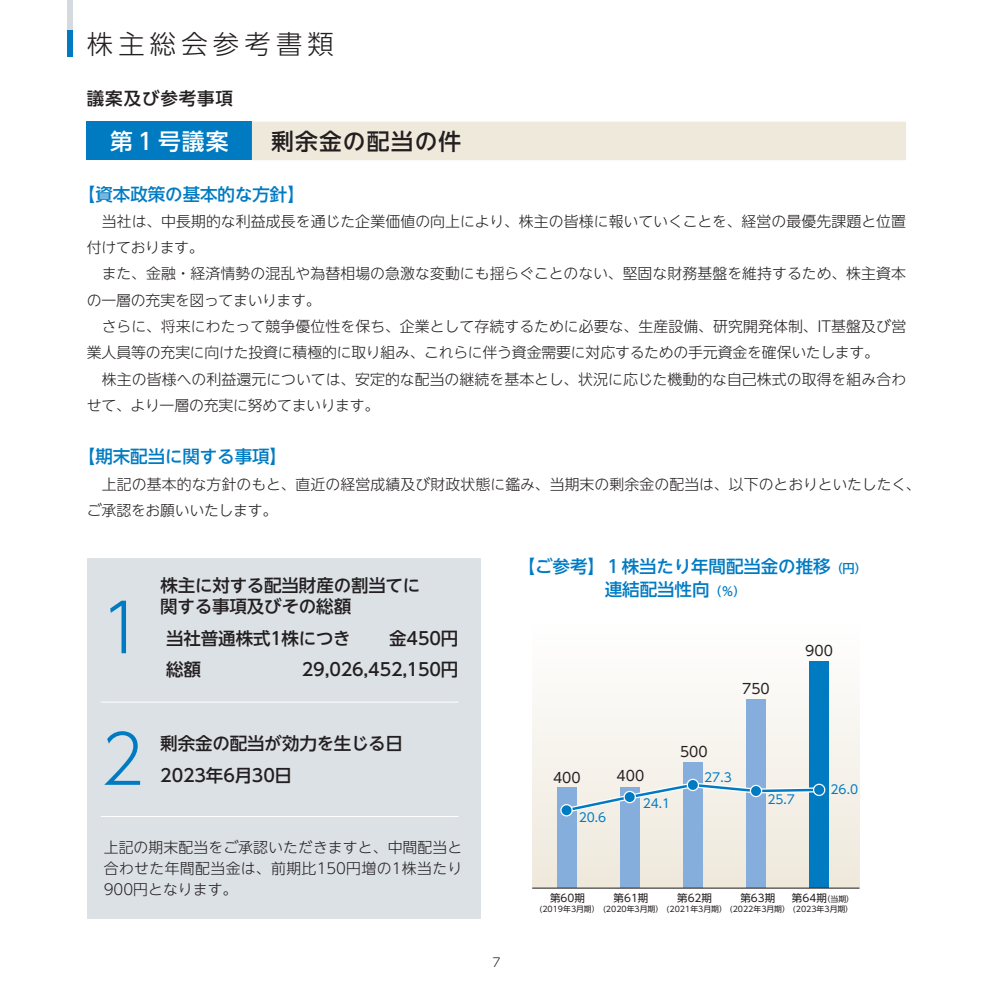
<style>
.page{position:relative;width:993px;height:993px;background:#fff}
.page>*{position:absolute;margin:0;border:0;box-sizing:border-box;transform-origin:0 0}
.t1{font:300 67.2px "UD Shin Go NT Pro";color:#007bc2}
.t2{font:300 26.25px "UD Shin Go NT Pro";letter-spacing:.2em;color:#231f20}
.t3{font:500 22.75px "UD Shin Go NT Pro";letter-spacing:.05em;color:#fff}
.t4{font:500 22.75px "UD Shin Go NT Pro";letter-spacing:.05em;color:#231f20}
.t5{font:500 17.5px/21px "UD Shin Go NT Pro";letter-spacing:-.01em;color:#231f20}
.t6{font:500 17.5px/22.8px "UD Shin Go NT Pro";letter-spacing:-.005em;color:#007bc2}
.t7{font:500 17.5px "UD Shin Go NT Pro";letter-spacing:.05em;color:#231f20}
.t8{font:300 14.88px/26.2px "UD Shin Go NT Pro";color:#231f20}
.t9{font:14px "UD Shin Go NT Pro";color:#231f20}
.t10{font:12.25px "UD Shin Go NT Pro";color:#007bc2}
.t11{font:300 12.25px "UD Shin Go NT Pro";color:#231f20}
.t12{font:10.5px "UD Shin Go NT Pro";color:#231f20}
.t13{font:7.88px "UD Shin Go NT Pro";color:#231f20}
.s1{font-size:12.25px}
.s2{font-size:7.88px}
</style>
<div class="page">
<div style="left:532px;top:623px;width:327px;height:264px;background:linear-gradient(to bottom,#fefefe,#e9e6db)"></div>
<div style="left:87px;top:557px;width:393px;height:361px;background:#dce1e6"></div>
<div style="left:87px;top:122px;width:165px;height:38px;background:#007bc2"></div>
<div style="left:252px;top:122px;width:653px;height:38px;background:#efe9dc"></div>
<div style="left:67px;top:0;width:6px;height:31px;background:#d5d9e0"></div>
<div style="left:67px;top:31px;width:6px;height:26px;background:#007bc2"></div>
<hr style="left:101px;top:701px;width:357px;height:1px;background:#fff">
<hr style="left:101px;top:815px;width:357px;height:1px;background:#fff">
<div style="left:745px;top:699px;width:20px;height:188px;background:#86aedc"></div>
<div style="left:682px;top:761px;width:20px;height:126px;background:#86aedc"></div>
<div style="left:619px;top:787px;width:20px;height:100px;background:#86aedc"></div>
<div style="left:556px;top:787px;width:20px;height:100px;background:#86aedc"></div>
<div style="left:809px;top:661px;width:19px;height:226px;background:#007bc2"></div>
<svg style="left:560px;top:778px;width:263px;height:37px"></svg>
<div style="left:749px;top:784px;width:13px;height:13px;border:2px solid #fff;border-radius:50%"></div>
<svg style="left:750px;top:785px;width:10px;height:10px"></svg>
<div style="left:560px;top:803px;width:12px;height:13px;border:2px solid #fff;border-radius:50%"></div>
<div style="left:561px;top:805px;width:10px;height:10px;background:#007bc2;border-radius:50%"></div>
<div style="left:623px;top:790px;width:12px;height:13px;border:2px solid #fff;border-radius:50%"></div>
<svg style="left:624px;top:791px;width:10px;height:10px"></svg>
<div style="left:686px;top:778px;width:12px;height:12px;border:2px solid #fff;border-radius:50%"></div>
<svg style="left:687px;top:779px;width:10px;height:10px"></svg>
<div style="left:812px;top:783px;width:13px;height:12px;border:2px solid #fff;border-radius:50%"></div>
<svg style="left:813px;top:784px;width:10px;height:10px"></svg>
<hr style="left:532px;top:887px;width:327px;height:1px;background:#231f20">
<h2 class="t2" style="left:87px;top:23px;width:248px">株主総会参考書類</h2>
<p class="t7" style="left:87px;top:84px;width:148px">議案及び参考事項</p>
<h3 class="t3" style="left:106px;top:121px;width:112px">第1号議案</h3>
<h3 class="t3" style="left:110px;top:122px;width:120px">第１号議案</h3>
<h3 class="t4" style="left:271px;top:122px;width:191px">剰余金の配当の件</h3>
<p class="t6" style="left:78px;top:182px;width:228px">【資本政策の基本的な方針】</p>
<p class="t8" style="left:87px;top:207px;width:820px">　当社は、中長期的な利益成長を通じた企業価値の向上により、株主の皆様に報いていくことを、経営の最優先課題と位置付けております。<br>　また、金融・経済情勢の混乱や為替相場の急激な変動にも揺らぐことのない、堅固な財務基盤を維持するため、株主資本の一層の充実を図ってまいります。<br>　さらに、将来にわたって競争優位性を保ち、企業として存続するために必要な、生産設備、研究開発体制、IT基盤及び営業人員等の充実に向けた投資に積極的に取り組み、これらに伴う資金需要に対応するための手元資金を確保いたします。<br>　株主の皆様への利益還元については、安定的な配当の継続を基本とし、状況に応じた機動的な自己株式の取得を組み合わせて、より一層の充実に努めてまいります。</p>
<p class="t6" style="left:78px;top:444px;width:210px">【期末配当に関する事項】</p>
<p class="t8" style="left:87px;top:470px;width:835px">　上記の基本的な方針のもと、直近の経営成績及び財政状態に鑑み、当期末の剰余金の配当は、以下のとおりといたしたく、ご承認をお願いいたします。</p>
<h1 class="t1" style="left:100px;top:573px;width:46px">1</h1>
<p class="t5" style="left:160px;top:574px;width:261px">株主に対する配当財産の割当てに関する事項及びその総額</p>
<p class="t5" style="left:166px;top:627px;width:186px">当社普通株式1株につき</p>
<p class="t5" style="left:389px;top:627px;width:71px">金450円</p>
<p class="t5" style="left:166px;top:658px;width:36px">総額</p>
<p class="t5" style="left:302px;top:658px;width:158px">29,026,452,150円</p>
<h1 class="t1" style="left:100px;top:704px;width:46px">2</h1>
<p class="t5" style="left:160px;top:732px;width:244px">剰余金の配当が効力を生じる日</p>
<p class="t5" style="left:160px;top:763px;width:133px">2023年6月30日</p>
<p class="t8" style="left:104px;top:836px;width:360px;line-height:21px;text-align:justify">上記の期末配当をご承認いただきますと、中間配当と合わせた年間配当金は、前期比150円増の1株当たり900円となります。</p>
<p class="t11" style="left:492px;top:951px;width:10px">7</p>
<p class="t6" style="left:604px;top:554px;width:264px;text-indent:-87px">【ご参考】１株当たり年間配当金の推移<span class="s1">（円）</span>連結配当性向<span class="s1">（％）</span></p>
<p class="t9" style="left:741px;top:677px;width:29px">750</p>
<p class="t9" style="left:805px;top:639px;width:29px">900</p>
<p class="t9" style="left:553px;top:765px;width:29px">400</p>
<p class="t9" style="left:616px;top:764px;width:29px">400</p>
<p class="t10" style="left:578px;top:807px;width:29px">20.6</p>
<p class="t10" style="left:642px;top:793px;width:29px">24.1</p>
<p class="t9" style="left:679px;top:740px;width:29px">500</p>
<p class="t10" style="left:704px;top:767px;width:29px">27.3</p>
<p class="t10" style="left:767px;top:789px;width:29px">25.7</p>
<p class="t10" style="left:830px;top:779px;width:29px">26.0</p>
<p class="t12" style="left:740px;top:889px;width:36px">第63期</p>
<p class="t13" style="left:539px;top:902px;width:315px">(2019年3月期） (2020年3月期） (2021年3月期） (2022年3月期） (2023年3月期）</p>
<p class="t12" style="left:550px;top:889px;width:36px">第60期</p>
<p class="t12" style="left:613px;top:889px;width:36px">第61期</p>
<p class="t12" style="left:677px;top:889px;width:36px">第62期</p>
<p class="t12" style="left:791px;top:889px;width:64px">第64期<span class="s2">（当期）</span></p>
</div>
